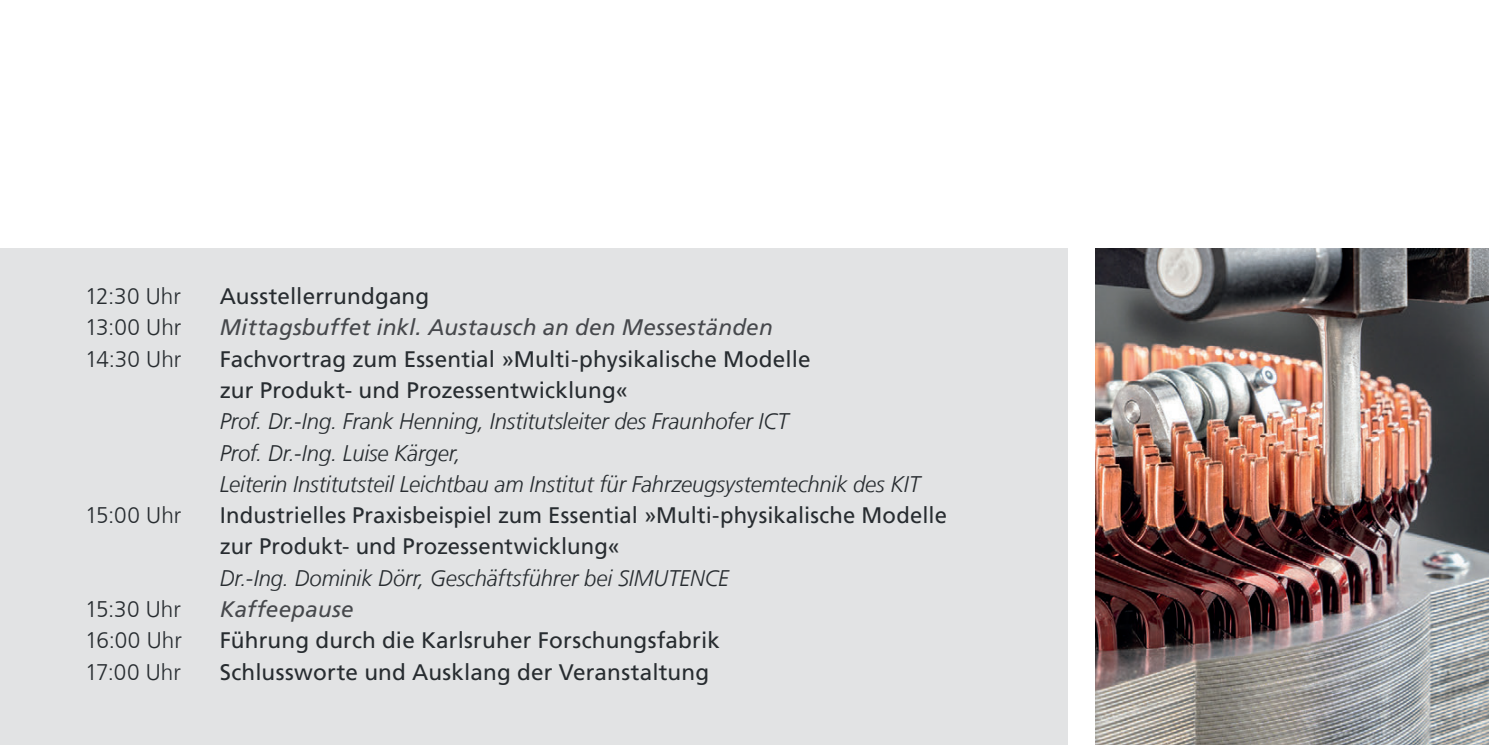
<style>
.page{position:relative;width:1489px;height:745px;background:#fff}
.page>*{position:absolute;margin:0;border:0;box-sizing:border-box;transform-origin:0 0}
.t1{font:22.5px/31.2px "Frutiger LT Com";letter-spacing:.005em;color:#272c30}
.t2{font:italic 300 22.5px/31.2px "Frutiger LT Com";letter-spacing:-.005em;color:#272c30}
.t3{font:300 22.5px "Frutiger LT Com";color:#272c30}
.t4{font:italic 22.5px "Frutiger LT Com";letter-spacing:.01em;color:#46484c}
</style>
<div class="page">
<div style="left:0;top:248px;width:1067px;height:496px;background:#e2e3e4"></div>
<img style="left:1095px;top:248px;width:393px;height:496px">
<p class="t3" style="left:85px;top:283px;width:97px">12:30 Uhr</p>
<p class="t1" style="left:220px;top:280px;width:211px">Ausstellerrundgang</p>
<p class="t3" style="left:85px;top:314px;width:98px">13:00 Uhr</p>
<p class="t4" style="left:220px;top:314px;width:554px">Mittagsbuffet inkl. Austausch an den Messeständen</p>
<p class="t3" style="left:85px;top:345px;width:98px">14:30 Uhr</p>
<p class="t1" style="left:220px;top:343px;width:592px">Fachvortrag zum Essential »Multi-physikalische Modelle zur Produkt- und Prozessentwicklung«</p>
<p class="t2" style="left:220px;top:405px;width:701px">Prof. Dr.-Ing. Frank Henning, Institutsleiter des Fraunhofer ICT<br>Prof. Dr.-Ing. Luise Kärger,<br>Leiterin Institutsteil Leichtbau am Institut für Fahrzeugsystemtechnik des KIT</p>
<p class="t3" style="left:85px;top:502px;width:98px">15:00 Uhr</p>
<p class="t1" style="left:220px;top:499px;width:728px">Industrielles Praxisbeispiel zum Essential »Multi-physikalische Modelle zur Produkt- und Prozessentwicklung«</p>
<p class="t2" style="left:220px;top:562px;width:511px">Dr.-Ing. Dominik Dörr, Geschäftsführer bei SIMUTENCE</p>
<p class="t3" style="left:85px;top:595px;width:97px">15:30 Uhr</p>
<p class="t4" style="left:220px;top:595px;width:135px">Kaffeepause</p>
<p class="t3" style="left:85px;top:627px;width:98px">16:00 Uhr</p>
<p class="t1" style="left:220px;top:624px;width:501px">Führung durch die Karlsruher Forschungsfabrik</p>
<p class="t3" style="left:85px;top:658px;width:97px">17:00 Uhr</p>
<p class="t1" style="left:220px;top:655px;width:491px">Schlussworte und Ausklang der Veranstaltung</p>
</div>
